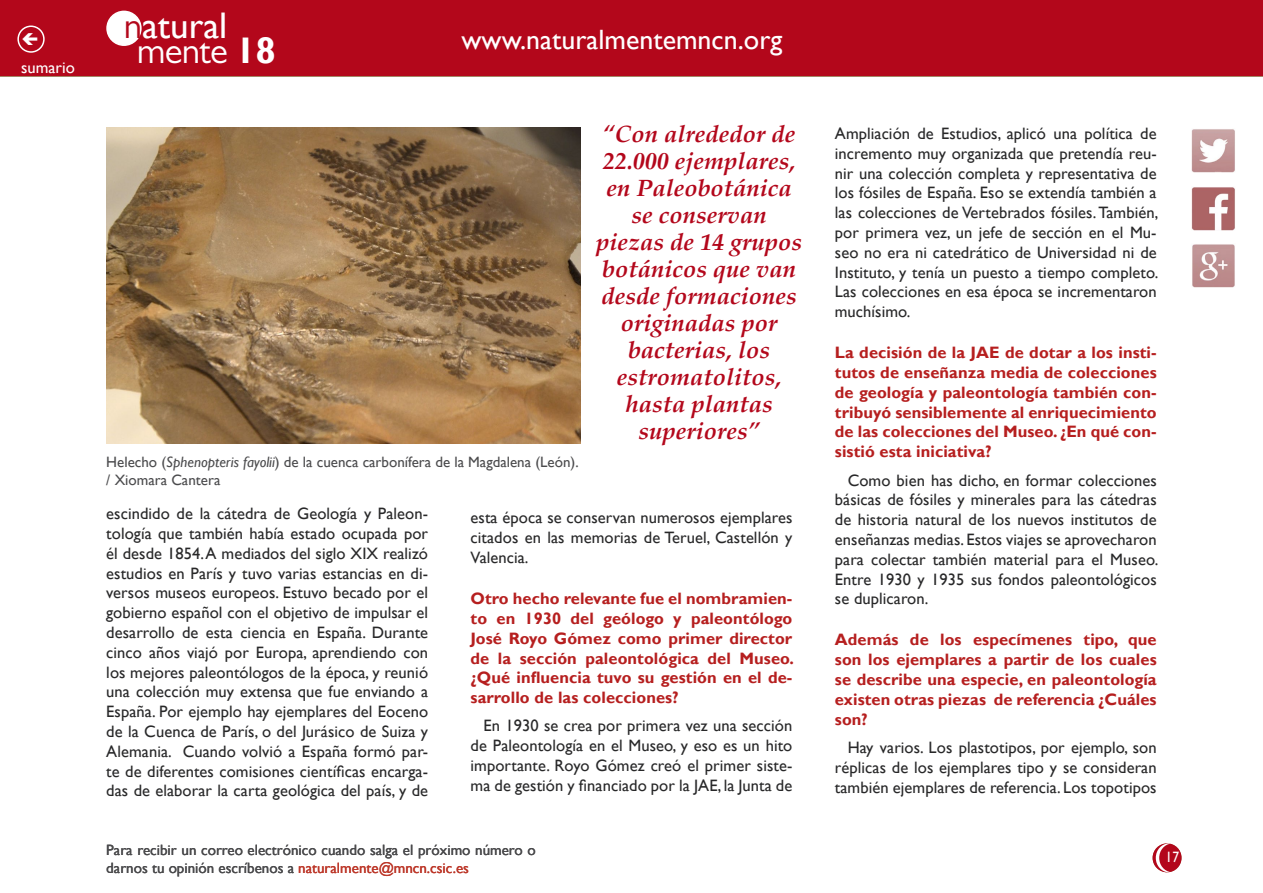
<style>
.page{position:relative;width:1263px;height:893px;background:#fff}
.page>*{position:absolute;margin:0;border:0;box-sizing:border-box;transform-origin:0 0}
.t1{font:37.05px "Gill Sans";color:#fff}
.t2{font:37.05px "Gill Sans MT Pro";letter-spacing:-.02em;color:#fff}
.t3{font:27.9px "Gill Sans";color:#fff}
.t4{font:italic 700 24px/27px "Palatino";color:#b3071b;text-align:center}
.t5{font:16.5px/19.8px "Gill Sans";letter-spacing:.005em;color:#282829;text-align:justify}
.t6{font:700 16.5px/19.8px "Gill Sans";letter-spacing:.005em;color:#b61f1f;text-align:justify}
.t7{font:16.5px "Gill Sans";color:#fff}
.t8{font:15px/18px "Gill Sans";color:#4b4b4d}
.t9{font:15px "Gill Sans";color:#fff;scale:.9 1}
.s1{font-family:"Gill Sans MT Pro";color:#b3071b}
.s2{font-family:"Gill Sans";font-weight:700}
.s3{font-style:italic}
.s4{color:#bd392b}
</style>
<div class="page">
<img style="left:1191px;top:187px;width:44px;height:43px">
<img style="left:1191px;top:129px;width:44px;height:44px">
<img style="left:1192px;top:244px;width:43px;height:44px">
<div style="left:1153px;top:844px;width:28px;height:28px;background:#b3071b;border-radius:50%"></div>
<div style="left:1152px;top:843px;width:29px;height:29px;border:2px solid #b3071b;border-radius:50%"></div>
<div style="left:0;top:0;width:1263px;height:76px;background:#b3071b"></div>
<div style="left:107px;top:11px;width:34px;height:34px;background:#fff;border-radius:50%"></div>
<div style="left:106px;top:11px;width:36px;height:35px;border:2px solid #fff;border-radius:50%"></div>
<svg style="left:1155px;top:843px;width:16px;height:29px"></svg>
<div style="left:17px;top:26px;width:28px;height:27px;border:2px solid #fff;border-radius:50%"></div>
<img style="left:106px;top:128px;width:475px;height:316px">
<p class="t7" style="left:21px;top:58px;width:55px">sumario</p>
<h1 class="t1" style="left:124px;top:4px;width:105px"><span class="s1">n</span>atural</h1>
<h1 class="t2" style="left:137px;top:29px;width:140px">mente <span class="s2">18</span></h1>
<h2 class="t3" style="left:461px;top:23px;width:322px">www.naturalmentemncn.org</h2>
<h3 class="t4" style="left:596px;top:120px;width:208px">“Con alrededor de<br>22.000 ejemplares, en Paleobotánica se conservan piezas de 14 grupos botánicos que van desde formaciones originadas por bacterias, los estromatolitos, hasta plantas superiores”</h3>
<p class="t8" style="left:106px;top:453px;width:474px">Helecho (<span class="s3">Sphenopteris fayolii</span>) de la cuenca carbonífera de la Magdalena (León). / Xiomara Cantera</p>
<p class="t5" style="left:106px;top:504px;width:323px">escindido de la cátedra de Geología y Paleon&shy;tología que también había estado ocupada por él desde 1854. A mediados del siglo XIX realizó estudios en París y tuvo varias estancias en di&shy;versos museos europeos. Estuvo becado por el gobierno español con el objetivo de impulsar el desarrollo de esta ciencia en España. Durante cinco años viajó por Europa, aprendiendo con los mejores paleontólogos de la época, y reunió una colección muy extensa que fue enviando a España. Por ejemplo hay ejemplares del Eoceno de la Cuenca de París, o del Jurásico de Suiza y Alemania. Cuando volvió a España formó par&shy;te de diferentes comisiones científicas encarga&shy;das de elaborar la carta geológica del país, y de</p>
<p class="t5" style="left:471px;top:508px;width:323px">esta época se conservan numerosos ejemplares citados en las memorias de Teruel, Castellón y Valencia.</p>
<p class="t6" style="left:471px;top:589px;width:325px">Otro hecho relevante fue el nombramien&shy;to en 1930 del geólogo y paleontólogo José Royo Gómez como primer director de la sección paleontológica del Museo. ¿Qué influencia tuvo su gestión en el de&shy;sarrollo de las colecciones?</p>
<p class="t5" style="left:471px;top:716px;width:323px;text-indent:13px">En 1930 se crea por primera vez una sección de Paleontología en el Museo, y eso es un hito importante. Royo Gómez creó el primer siste&shy;ma de gestión y financiado por la JAE, la Junta de</p>
<p class="t8" style="left:106px;top:842px;width:431px">Para recibir un correo electrónico cuando salga el próximo número o darnos tu opinión escríbenos a <span class="s4">naturalmente@mncn.csic.es</span></p>
<p class="t5" style="left:835px;top:124px;width:325px">Ampliación de Estudios, aplicó una política de incremento muy organizada que pretendía reu&shy;nir una colección completa y representativa de los fósiles de España. Eso se extendía también a las colecciones de Vertebrados fósiles. También, por primera vez, un jefe de sección en el Mu&shy;seo no era ni catedrático de Universidad ni de Instituto, y tenía un puesto a tiempo completo.<br>Las colecciones en esa época se incrementaron muchísimo.</p>
<p class="t6" style="left:835px;top:343px;width:323px">La decisión de la JAE de dotar a los insti&shy;tutos de enseñanza media de colecciones de geología y paleontología también con&shy;tribuyó sensiblemente al enriquecimiento de las colecciones del Museo. ¿En qué con&shy;sistió esta iniciativa?</p>
<p class="t5" style="left:835px;top:470px;width:325px;text-indent:13px">Como bien has dicho, en formar colecciones básicas de fósiles y minerales para las cátedras de historia natural de los nuevos institutos de enseñanzas medias. Estos viajes se aprovecharon para colectar también material para el Museo.<br>Entre 1930 y 1935 sus fondos paleontológicos se duplicaron.</p>
<p class="t6" style="left:835px;top:630px;width:323px">Además de los especímenes tipo, que son los ejemplares a partir de los cuales se describe una especie, en paleontología existen otras piezas de referencia ¿Cuáles son?</p>
<p class="t5" style="left:835px;top:738px;width:323px;text-indent:13px">Hay varios. Los plastotipos, por ejemplo, son réplicas de los ejemplares tipo y se consideran también ejemplares de referencia. Los topotipos</p>
<p class="t9" style="left:1165px;top:849px;width:16px">17</p>
</div>
